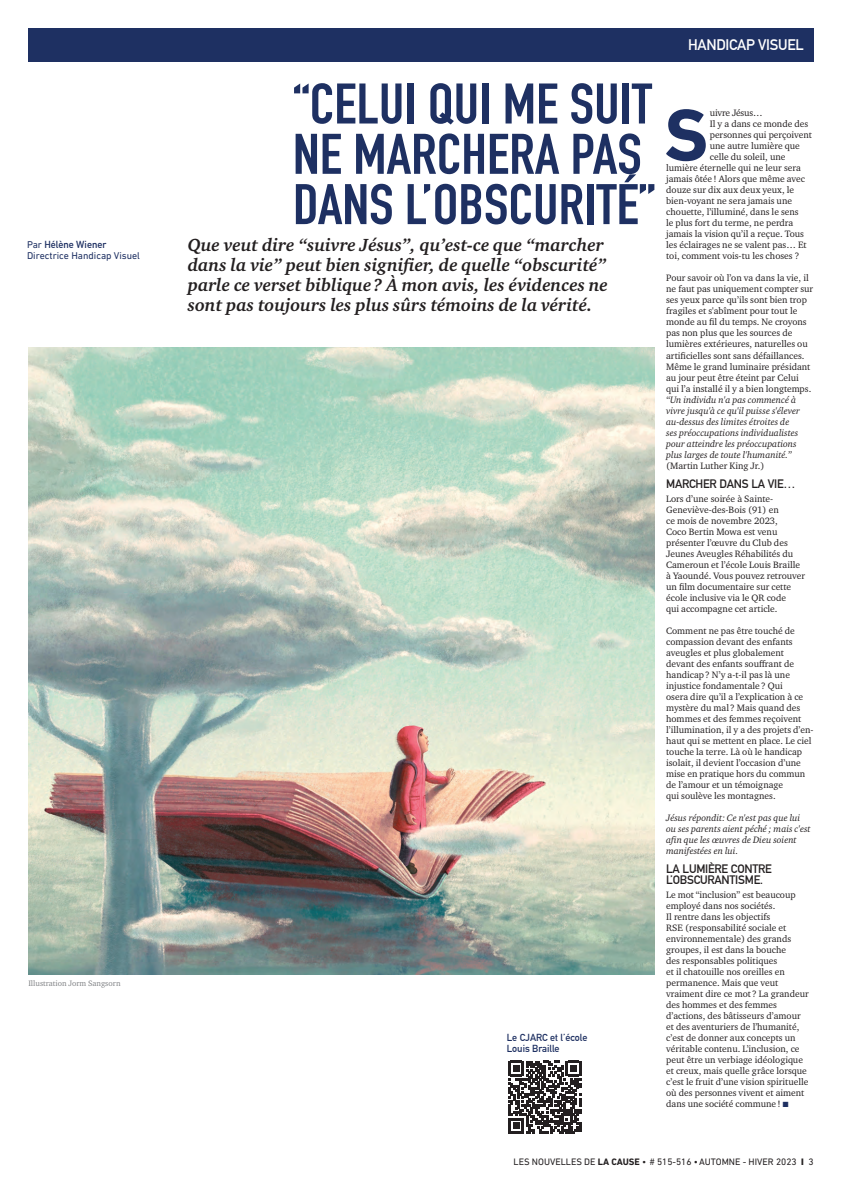
<style>
.page{position:relative;width:842px;height:1191px;background:#fff}
.page>*{position:absolute;margin:0;border:0;box-sizing:border-box;transform-origin:0 0}
.t1{font:700 74.2px "DIN Next LT Pro";color:#1e3062}
.t2{font:700 56.2px/50.3px "DIN Condensed";color:#1e3062;scale:1.07 1}
.t3{font:italic 700 18px/20px "Charter ITC Std";color:#231f20}
.t4{font:700 15px "DIN Alternate";letter-spacing:-.02em;color:#fff}
.t5{font:700 12px/11px "DIN Alternate";letter-spacing:-.02em;color:#231f20}
.t6{font:700 10px/11px "DIN Alternate";color:#1e3062}
.t7{font:10px "DIN Next LT Pro";color:#1e3062}
.t8{font:9.5px/11px "Charter ITC Std";color:#231f20}
.t9{font:italic 9.5px/11px "Charter ITC Std";color:#231f20}
.t10{font:9.5px "DIN Next LT Pro";color:#231f20}
.t11{font:8px "Charter ITC Std";color:#808285}
.s1{font-family:"DIN Next LT Pro";font-weight:400}
.s2{color:#1e3062}
.s3{font-weight:700}
.s4{font-weight:800}
</style>
<div class="page">
<div style="left:28px;top:28px;width:786px;height:33px;background:#1e3062"></div>
<img style="left:28px;top:347px;width:626px;height:627px">
<svg style="left:509px;top:1060px;width:72px;height:73px"></svg>
<p class="t6" style="left:27px;top:239px;width:81px"><span class="s1">Par</span> Hélène Wiener</p>
<p class="t7" style="left:27px;top:250px;width:114px">Directrice Handicap Visuel</p>
<p class="t11" style="left:28px;top:978px;width:94px">Illustration Jorm Sangsorn</p>
<h3 class="t4" style="left:688px;top:34px;width:117px">HANDICAP VISUEL</h3>
<h2 class="t2" style="left:293px;top:78px;width:340px">“CELUI QUI ME SUIT<br>NE MARCHERA PAS<br>DANS L’OBSCURITÉ”</h2>
<h3 class="t3" style="left:188px;top:234px;width:422px">Que veut dire “suivre Jésus”, qu’est-ce que “marcher dans la vie” peut bien signifier, de quelle “obscurité” parle ce verset biblique ? À mon avis, les évidences ne sont pas toujours les plus sûrs témoins de la vérité.</h3>
<p class="t6" style="left:507px;top:1031px;width:82px">Le CJARC et l’école<br>Louis Braille</p>
<h1 class="t1" style="left:664px;top:92px;width:46px">S</h1>
<p class="t8" style="left:710px;top:107px;width:54px">uivre Jésus…</p>
<p class="t8" style="left:710px;top:118px;width:100px">Il y a dans ce monde des</p>
<p class="t8" style="left:710px;top:129px;width:104px">personnes qui perçoivent</p>
<p class="t8" style="left:710px;top:140px;width:92px">une autre lumière que</p>
<p class="t8" style="left:710px;top:151px;width:77px">celle du soleil, une</p>
<p class="t8" style="left:666px;top:162px;width:136px">lumière éternelle qui ne leur sera</p>
<p class="t8" style="left:666px;top:173px;width:140px">jamais ôtée ! Alors que même avec</p>
<p class="t8" style="left:666px;top:184px;width:129px">douze sur dix aux deux yeux, le</p>
<p class="t8" style="left:666px;top:195px;width:127px">bien-voyant ne sera jamais une</p>
<p class="t8" style="left:666px;top:206px;width:134px">chouette, l’illuminé, dans le sens</p>
<p class="t8" style="left:666px;top:217px;width:129px">le plus fort du terme, ne perdra</p>
<p class="t8" style="left:666px;top:228px;width:139px">jamais la vision qu’il a reçue. Tous</p>
<p class="t8" style="left:666px;top:239px;width:142px">les éclairages ne se valent pas… Et</p>
<p class="t8" style="left:666px;top:250px;width:135px">toi, comment vois-tu les choses ?</p>
<p class="t8" style="left:666px;top:272px;width:149px">Pour savoir où l’on va dans la vie, il ne faut pas uniquement compter sur ses yeux parce qu’ils sont bien trop fragiles et s'abîment pour tout le monde au fil du temps. Ne croyons pas non plus que les sources de lumières extérieures, naturelles ou artificielles sont sans défaillances.<br>Même le grand luminaire présidant au jour peut être éteint par Celui qui l’a installé il y a bien longtemps.</p>
<p class="t9" style="left:666px;top:394px;width:135px">“Un individu n'a pas commencé à vivre jusqu'à ce qu'il puisse s'élever au-dessus des limites étroites de ses préoccupations individualistes pour atteindre les préoccupations plus larges de toute l'humanité.”</p>
<p class="t8" style="left:666px;top:459px;width:100px">(Martin Luther King Jr.)</p>
<p class="t5" style="left:666px;top:477px;width:131px">MARCHER DANS LA VIE…</p>
<p class="t8" style="left:666px;top:492px;width:140px">Lors d’une soirée à Sainte-<br>Geneviève-des-Bois (91) en<br>ce mois de novembre 2023,<br>Coco Bertin Mowa est venu présenter l’œuvre du Club des<br>Jeunes Aveugles Réhabilités du<br>Cameroun et l’école Louis Braille à Yaoundé. Vous pouvez retrouver un film documentaire sur cette école inclusive via le QR code<br>qui accompagne cet article.</p>
<p class="t8" style="left:666px;top:624px;width:149px">Comment ne pas être touché de compassion devant des enfants aveugles et plus globalement devant des enfants souffrant de handicap? N’y a-t-il pas là une injustice fondamentale ? Qui<br>osera dire qu’il a l’explication à ce mystère du mal ? Mais quand des hommes et des femmes reçoivent l’illumination, il y a des projets d’en&shy;haut qui se mettent en place. Le ciel touche la terre. Là où le handicap isolait, il devient l’occasion d’une mise en pratique hors du commun de l’amour et un témoignage<br>qui soulève les montagnes.</p>
<p class="t9" style="left:666px;top:812px;width:146px">Jésus répondit: Ce n'est pas que lui ou ses parents aient péché ; mais c'est afin que les œuvres de Dieu soient manifestées en lui.</p>
<p class="t5" style="left:666px;top:862px;width:107px">LA LUMIÈRE CONTRE<br>L’OBSCURANTISME.</p>
<p class="t8" style="left:666px;top:888px;width:144px">Le mot “inclusion” est beaucoup employé dans nos sociétés.<br>Il rentre dans les objectifs<br>RSE (responsabilité sociale et environnementale) des grands groupes, il est dans la bouche<br>des responsables politiques<br>et il chatouille nos oreilles en permanence. Mais que veut vraiment dire ce mot ? La grandeur des hommes et des femmes d’actions, des bâtisseurs d’amour et des aventuriers de l’humanité, c’est de donner aux concepts un véritable contenu. L’inclusion, ce peut être un verbiage idéologique et creux, mais quelle grâce lorsque c’est le fruit d’une vision spirituelle où des personnes vivent et aiment dans une société commune ! <span class="s2">■</span></p>
<p class="t10" style="left:514px;top:1156px;width:302px">LES NOUVELLES DE <span class="s3">LA CAUSE</span> • # 515-516 •AUTOMNE - HIVER 2023 <span class="s4">I</span> 3</p>
</div>
